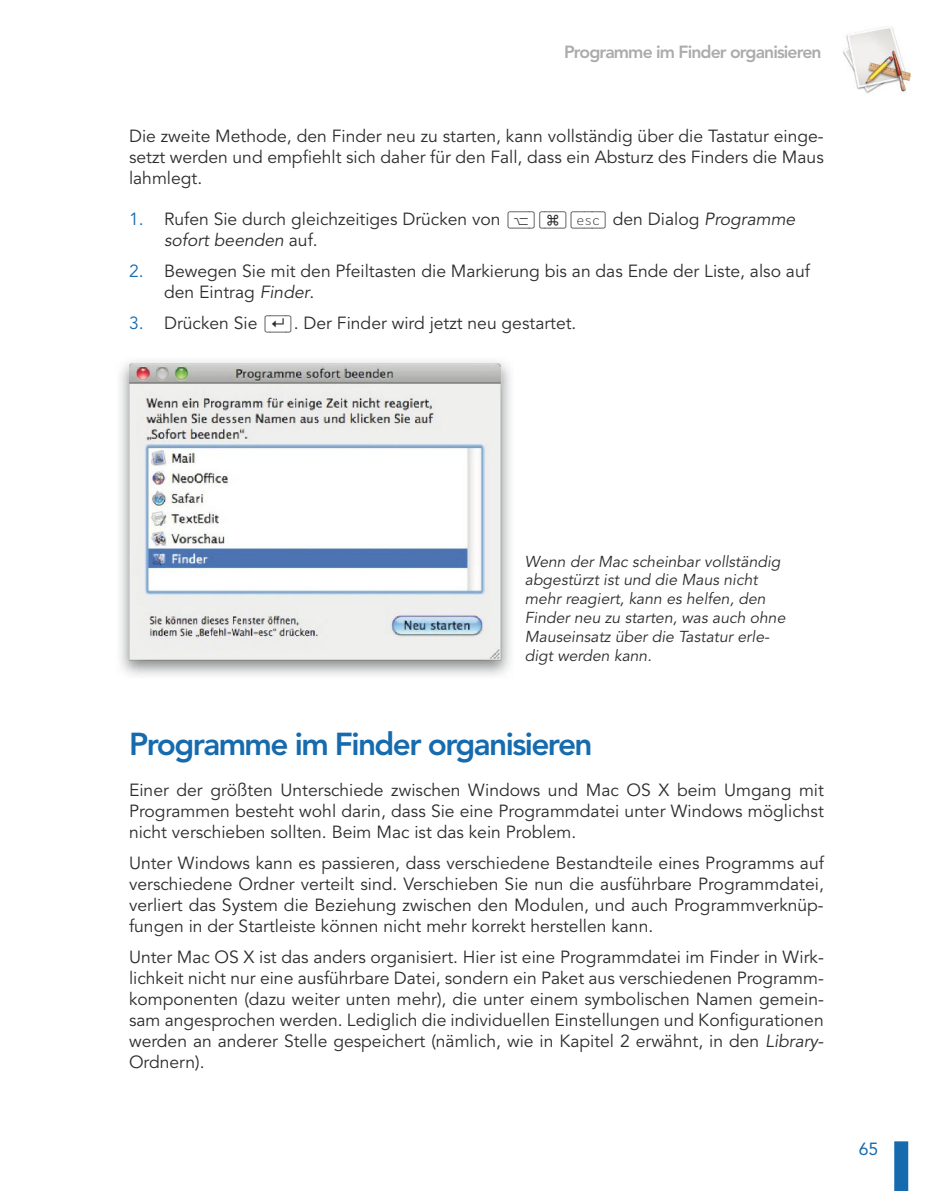
<style>
.page{position:relative;width:943px;height:1191px;background:#fff}
.page>*{position:absolute;margin:0;border:0;box-sizing:border-box;transform-origin:0 0}
.t1{font:800 31.5px "Avenir";letter-spacing:-.05em;color:#166bae}
.t2{font:17.5px/21px "Avenir";color:#2d2c2e;text-align:justify}
.t3{font:800 17.5px "Avenir";letter-spacing:-.05em;color:#aaacaa}
.t4{font:17.5px "Avenir";color:#166bae}
.t5{font:italic 15.75px/18.9px "Avenir";color:#2d2c2e}
.s1{color:#166bae}
.s2{font-family:"Keyboard 90"}
.s3{font-style:italic}
</style>
<div class="page">
<div style="left:894px;top:1141px;width:14px;height:50px;background:#166bae"></div>
<img style="left:843px;top:26px;width:67px;height:67px">
<img style="left:119px;top:360px;width:392px;height:316px">
<img style="left:129px;top:364px;width:372px;height:296px">
<p class="t3" style="left:564px;top:42px;width:259px">Programme im Finder organisieren</p>
<p class="t2" style="left:129px;top:126px;width:696px">Die zweite Methode, den Finder neu zu starten, kann vollständig über die Tastatur einge&shy;setzt werden und empfiehlt sich daher für den Fall, dass ein Absturz des Finders die Maus lahmlegt.</p>
<p class="t2" style="left:164px;top:209px;width:633px;text-indent:-35px"><span class="s1">1.</span> Rufen Sie durch gleichzeitiges Drücken von <span class="s2">(†)(Ï)(ESC)</span> den Dialog <span class="s3">Programme sofort beenden</span> auf.</p>
<p class="t2" style="left:164px;top:261px;width:647px;text-indent:-35px"><span class="s1">2.</span> Bewegen Sie mit den Pfeiltasten die Markierung bis an das Ende der Liste, also auf den Eintrag <span class="s3">Finder</span>.</p>
<p class="t2" style="left:129px;top:313px;width:449px"><span class="s1">3.</span> Drücken Sie <span class="s2">(¢)</span>. Der Finder wird jetzt neu gestartet.</p>
<p class="t5" style="left:525px;top:552px;width:262px">Wenn der Mac scheinbar vollständig abgestürzt ist und die Maus nicht mehr reagiert, kann es helfen, den<br>Finder neu zu starten, was auch ohne<br>Mauseinsatz über die Tastatur erle&shy;digt werden kann.</p>
<h1 class="t1" style="left:129px;top:726px;width:465px">Programme im Finder organisieren</h1>
<p class="t2" style="left:129px;top:780px;width:696px">Einer der größten Unterschiede zwischen Windows und Mac OS X beim Umgang mit Programmen besteht wohl darin, dass Sie eine Programmdatei unter Windows möglichst nicht verschieben sollten. Beim Mac ist das kein Problem.</p>
<p class="t2" style="left:129px;top:853px;width:696px">Unter Windows kann es passieren, dass verschiedene Bestandteile eines Programms auf verschiedene Ordner verteilt sind. Verschieben Sie nun die ausführbare Programmdatei, verliert das System die Beziehung zwischen den Modulen, und auch Programmverknüp&shy;fungen in der Startleiste können nicht mehr korrekt herstellen kann.</p>
<p class="t2" style="left:129px;top:947px;width:696px">Unter Mac OS X ist das anders organisiert. Hier ist eine Programmdatei im Finder in Wirk&shy;lichkeit nicht nur eine ausführbare Datei, sondern ein Paket aus verschiedenen Programm&shy;komponenten (dazu weiter unten mehr), die unter einem symbolischen Namen gemein&shy;sam angesprochen werden. Lediglich die individuellen Einstellungen und Konfigurationen werden an anderer Stelle gespeichert (nämlich, wie in Kapitel 2 erwähnt, in den <span class="s3">Library</span>-Ordnern).</p>
<p class="t4" style="left:858px;top:1138px;width:21px">65</p>
</div>
